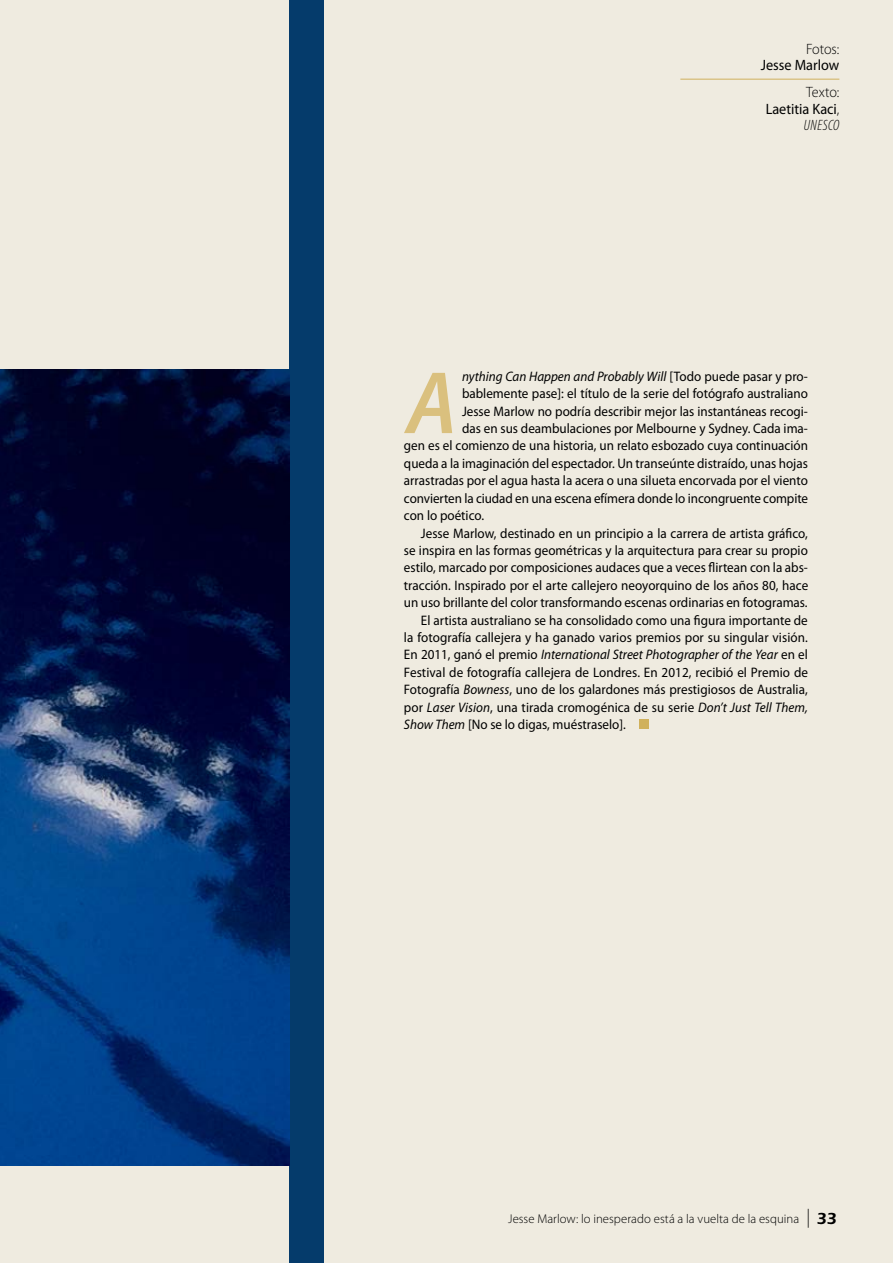
<style>
.page{position:relative;width:893px;height:1263px;background:#efebe0}
.page>*{position:absolute;margin:0;border:0;box-sizing:border-box;transform-origin:0 0}
.t1{font:italic 600 89.4px "Myriad Pro";color:#dac07e;scale:.95 1}
.t2{font:15px/16.5px "Myriad Pro";color:#000;text-align:right;scale:.95 1}
.t3{font:300 15px "Myriad Pro";letter-spacing:-.005em;color:#000;scale:.95 1}
.t4{font:13.8px "Myriad Pro";color:#000;scale:.95 1}
.t5{font:italic 13.8px "Myriad Pro";color:#000;scale:.95 1}
.t6{font:300 12.75px "Myriad Pro";letter-spacing:.005em;color:#000}
.s1{font-weight:300}
.s2{font-weight:300;font-style:italic;font-stretch:condensed}
.s3{font-style:normal}
.s4{font-style:italic}
.s5{font-weight:400;font-size:18.9px}
.s6{font-family:"ITC Eras Std";font-weight:600;font-size:16.5px}
</style>
<div class="page">
<div style="left:289px;top:0;width:34px;height:1263px;background:#053b6b"></div>
<img style="left:0;top:369px;width:289px;height:796px">
<hr style="left:680px;top:79px;width:159px;height:1px;background:#d0b15c">
<div style="left:639px;top:720px;width:9px;height:9px;background:#d0b15c"></div>
<p class="t3" style="left:806px;top:41px;width:37px">Fotos:</p>
<p class="t2" style="left:761px;top:57px;width:84px">Jesse Marlow</p>
<p class="t2" style="left:766px;top:84px;width:79px"><span class="s1">Texto:<br></span>Laetitia Kaci<span class="s1">,<br></span><span class="s2">UNESCO</span></p>
<h1 class="t1" style="left:406px;top:354px;width:55px">A</h1>
<p class="t5" style="left:462px;top:369px;width:366px">nything Can Happen and Probably Will <span class="s3">[Todo puede pasar y pro-</span></p>
<p class="t4" style="left:462px;top:386px;width:366px">bablemente pase]: el título de la serie del fotógrafo australiano</p>
<p class="t4" style="left:462px;top:403px;width:366px">Jesse Marlow no podría describir mejor las instantáneas recogi-</p>
<p class="t4" style="left:462px;top:421px;width:366px">das en sus deambulaciones por Melbourne y Sydney. Cada ima-</p>
<p class="t4" style="left:404px;top:438px;width:427px">gen es el comienzo de una historia, un relato esbozado cuya continuación</p>
<p class="t4" style="left:404px;top:456px;width:427px">queda a la imaginación del espectador. Un transeúnte distraído, unas hojas</p>
<p class="t4" style="left:404px;top:473px;width:427px">arrastradas por el agua hasta la acera o una silueta encorvada por el viento</p>
<p class="t4" style="left:404px;top:490px;width:427px">convierten la ciudad en una escena efímera donde lo incongruente compite</p>
<p class="t4" style="left:404px;top:508px;width:86px">con lo poético.</p>
<p class="t4" style="left:421px;top:525px;width:409px">Jesse Marlow, destinado en un principio a la carrera de artista gráfico,</p>
<p class="t4" style="left:404px;top:543px;width:427px">se inspira en las formas geométricas y la arquitectura para crear su propio</p>
<p class="t4" style="left:404px;top:560px;width:427px">estilo, marcado por composiciones audaces que a veces flirtean con la abs-</p>
<p class="t4" style="left:404px;top:577px;width:427px">tracción. Inspirado por el arte callejero neoyorquino de los años 80, hace</p>
<p class="t4" style="left:404px;top:595px;width:426px">un uso brillante del color transformando escenas ordinarias en fotogramas.</p>
<p class="t4" style="left:421px;top:612px;width:409px">El artista australiano se ha consolidado como una figura importante de</p>
<p class="t4" style="left:404px;top:630px;width:427px">la fotografía callejera y ha ganado varios premios por su singular visión.</p>
<p class="t5" style="left:404px;top:647px;width:427px"><span class="s3">En 2011, ganó el premio</span> International Street Photographer of the Year <span class="s3">en el</span></p>
<p class="t4" style="left:404px;top:664px;width:427px">Festival de fotografía callejera de Londres. En 2012, recibió el Premio de</p>
<p class="t4" style="left:404px;top:682px;width:426px">Fotografía <span class="s4">Bowness</span>, uno de los galardones más prestigiosos de Australia,</p>
<p class="t4" style="left:404px;top:699px;width:427px">por <span class="s4">Laser Vision</span>, una tirada cromogénica de su serie <span class="s4">Don’t Just Tell Them,</span></p>
<p class="t4" style="left:404px;top:717px;width:235px"><span class="s4">Show Them</span> [No se lo digas, muéstraselo].</p>
<p class="t6" style="left:508px;top:1211px;width:330px">Jesse Marlow: lo inesperado está a la vuelta de la esquina <span class="s5">|</span> <span class="s6">33</span></p>
</div>
